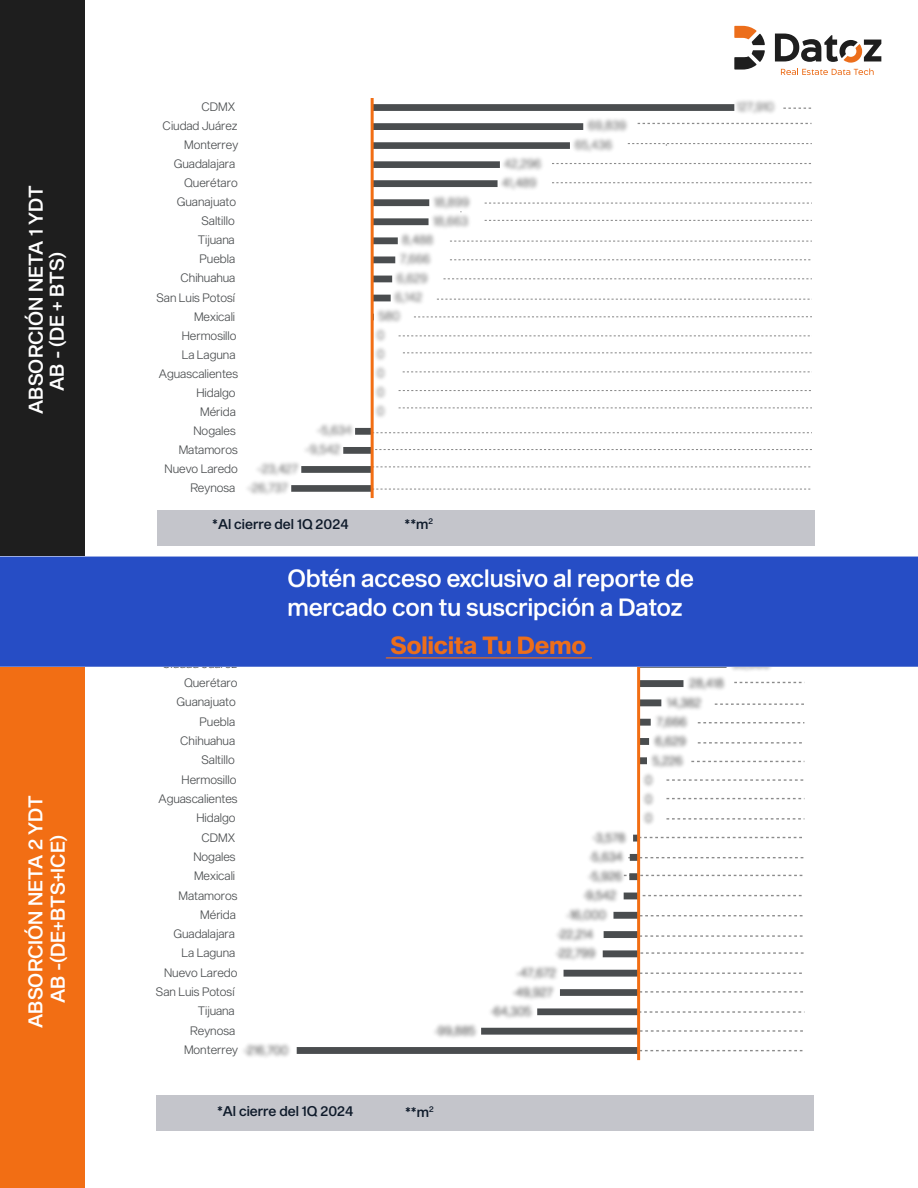
<style>
.page{position:relative;width:918px;height:1188px;background:#fff}
.page>*{position:absolute;margin:0;border:0;box-sizing:border-box;transform-origin:0 0}
.t1{font:19.5px/21px "Sequel Sans Medium Head";color:#fff}
.t2{font:13.8px "Sequel Sans Medium Head";color:#0e1a2a}
.t3{font:12px/19.4px "Sequel Sans Light Head";letter-spacing:.005em;color:#4a4d4f;text-align:right}
.t4{font:8.1px "Sequel Sans Medium Head";color:#0e1a2a}
</style>
<div class="page">
<div style="left:0;top:1px;width:85px;height:574px;background:#1e1e1e"></div>
<div style="left:0;top:619px;width:85px;height:569px;background:#f26e14"></div>
<div style="left:157px;top:510px;width:658px;height:36px;background:#c4c5cb"></div>
<div style="left:157px;top:1095px;width:657px;height:36px;background:#c4c5cb"></div>
<svg style="left:734px;top:26px;width:31px;height:20px"></svg>
<svg style="left:775px;top:34px;width:106px;height:41px"></svg>
<svg style="left:755px;top:742px;width:47px;height:2px"></svg>
<svg style="left:755px;top:761px;width:49px;height:1px"></svg>
<svg style="left:740px;top:779px;width:64px;height:2px"></svg>
<svg style="left:739px;top:798px;width:65px;height:1px"></svg>
<svg style="left:737px;top:818px;width:67px;height:2px"></svg>
<svg style="left:727px;top:837px;width:75px;height:1px"></svg>
<svg style="left:728px;top:857px;width:76px;height:1px"></svg>
<svg style="left:728px;top:875px;width:75px;height:1px"></svg>
<svg style="left:727px;top:895px;width:75px;height:1px"></svg>
<svg style="left:728px;top:915px;width:75px;height:1px"></svg>
<svg style="left:727px;top:935px;width:76px;height:2px"></svg>
<svg style="left:729px;top:952px;width:75px;height:2px"></svg>
<svg style="left:727px;top:973px;width:75px;height:1px"></svg>
<svg style="left:728px;top:991px;width:75px;height:2px"></svg>
<svg style="left:727px;top:1011px;width:75px;height:2px"></svg>
<svg style="left:728px;top:1030px;width:75px;height:2px"></svg>
<svg style="left:727px;top:1050px;width:75px;height:1px"></svg>
<svg style="left:735px;top:182px;width:77px;height:1px"></svg>
<svg style="left:734px;top:203px;width:78px;height:1px"></svg>
<svg style="left:734px;top:220px;width:78px;height:1px"></svg>
<svg style="left:734px;top:241px;width:78px;height:1px"></svg>
<svg style="left:735px;top:259px;width:76px;height:1px"></svg>
<svg style="left:734px;top:278px;width:78px;height:1px"></svg>
<svg style="left:735px;top:299px;width:77px;height:1px"></svg>
<svg style="left:734px;top:316px;width:78px;height:1px"></svg>
<svg style="left:736px;top:335px;width:74px;height:1px"></svg>
<svg style="left:734px;top:352px;width:78px;height:1px"></svg>
<svg style="left:736px;top:371px;width:76px;height:1px"></svg>
<svg style="left:734px;top:390px;width:77px;height:1px"></svg>
<svg style="left:735px;top:407px;width:77px;height:1px"></svg>
<svg style="left:735px;top:432px;width:77px;height:1px"></svg>
<svg style="left:734px;top:449px;width:78px;height:1px"></svg>
<svg style="left:734px;top:466px;width:77px;height:1px"></svg>
<svg style="left:734px;top:489px;width:77px;height:1px"></svg>
<svg style="left:370px;top:104px;width:364px;height:386px"></svg>
<hr style="left:371px;top:98px;width:3px;height:400px;background:#f26e14">
<svg style="left:342px;top:836px;width:385px;height:218px"></svg>
<hr style="left:637px;top:655px;width:3px;height:405px;background:#f26e14">
<img style="left:682px;top:48px;width:145px;height:119px">
<img style="left:666px;top:104px;width:13px;height:82px">
<img style="left:521px;top:104px;width:145px;height:101px">
<img style="left:451px;top:105px;width:144px;height:119px">
<img style="left:448px;top:124px;width:142px;height:119px">
<img style="left:380px;top:143px;width:142px;height:119px">
<img style="left:379px;top:162px;width:142px;height:119px">
<img style="left:370px;top:181px;width:117px;height:119px">
<img style="left:370px;top:201px;width:114px;height:118px">
<img style="left:370px;top:220px;width:111px;height:118px">
<img style="left:370px;top:239px;width:106px;height:118px">
<img style="left:370px;top:258px;width:83px;height:117px">
<img style="left:370px;top:276px;width:68px;height:20px">
<img style="left:370px;top:296px;width:68px;height:19px">
<img style="left:370px;top:315px;width:68px;height:19px">
<img style="left:370px;top:334px;width:68px;height:19px">
<img style="left:370px;top:353px;width:68px;height:117px">
<img style="left:370px;top:372px;width:36px;height:118px">
<img style="left:352px;top:391px;width:42px;height:108px">
<img style="left:318px;top:424px;width:34px;height:68px">
<img style="left:247px;top:429px;width:94px;height:66px">
<img style="left:777px;top:681px;width:28px;height:43px">
<img style="left:755px;top:667px;width:22px;height:76px">
<img style="left:740px;top:667px;width:15px;height:95px">
<img style="left:637px;top:667px;width:103px;height:114px">
<img style="left:637px;top:683px;width:102px;height:117px">
<img style="left:637px;top:702px;width:99px;height:118px">
<img style="left:637px;top:721px;width:68px;height:20px">
<img style="left:637px;top:741px;width:68px;height:19px">
<img style="left:637px;top:760px;width:68px;height:117px">
<img style="left:637px;top:779px;width:42px;height:119px">
<img style="left:637px;top:798px;width:40px;height:119px">
<img style="left:538px;top:818px;width:138px;height:118px">
<img style="left:533px;top:837px;width:137px;height:119px">
<img style="left:516px;top:856px;width:143px;height:119px">
<img style="left:506px;top:876px;width:141px;height:19px">
<img style="left:506px;top:895px;width:143px;height:119px">
<img style="left:466px;top:914px;width:143px;height:119px">
<img style="left:463px;top:933px;width:144px;height:119px">
<img style="left:440px;top:953px;width:145px;height:101px">
<img style="left:380px;top:977px;width:4px;height:77px">
<img style="left:384px;top:972px;width:145px;height:82px">
<img style="left:243px;top:1043px;width:99px;height:15px">
<img style="left:0;top:556px;width:918px;height:111px">
<h1 class="t1" style="left:26px;top:391px;width:207px;text-indent:-23px;rotate:-90deg">ABSORCIÓN NETA 1 YDT<br>AB - (DE + BTS)</h1>
<h1 class="t1" style="left:25px;top:1003px;width:209px;line-height:22.4px;text-indent:-25px;rotate:-90deg">ABSORCIÓN NETA 2 YDT<br>AB -(DE+BTS+ICE)</h1>
<p class="t3" style="left:201px;top:98px;width:35px">CDMX</p>
<p class="t3" style="left:163px;top:117px;width:76px">Ciudad Juárez</p>
<p class="t3" style="left:184px;top:136px;width:56px">Monterrey</p>
<p class="t3" style="left:174px;top:155px;width:63px">Guadalajara</p>
<p class="t3" style="left:184px;top:174px;width:55px">Querétaro</p>
<p class="t3" style="left:177px;top:193px;width:61px">Guanajuato</p>
<p class="t3" style="left:201px;top:212px;width:35px">Saltillo</p>
<p class="t3" style="left:198px;top:231px;width:38px">Tijuana</p>
<p class="t3" style="left:200px;top:250px;width:37px">Puebla</p>
<p class="t3" style="left:181px;top:269px;width:56px">Chihuahua</p>
<p class="t3" style="left:156px;top:288px;width:80px">San Luis Potosí</p>
<p class="t3" style="left:194px;top:307px;width:43px">Mexicali</p>
<p class="t3" style="left:182px;top:326px;width:56px">Hermosillo</p>
<p class="t3" style="left:182px;top:345px;width:55px">La Laguna</p>
<p class="t3" style="left:159px;top:364px;width:81px">Aguascalientes</p>
<p class="t3" style="left:197px;top:383px;width:41px">Hidalgo</p>
<p class="t3" style="left:200px;top:402px;width:37px">Mérida</p>
<p class="t3" style="left:193px;top:421px;width:44px">Nogales</p>
<p class="t3" style="left:179px;top:440px;width:61px">Matamoros</p>
<p class="t3" style="left:164px;top:460px;width:75px">Nuevo Laredo</p>
<p class="t3" style="left:190px;top:479px;width:46px">Reynosa</p>
<p class="t2" style="left:212px;top:514px;width:138px">*Al cierre del 1Q 2024</p>
<p class="t2" style="left:405px;top:514px;width:30px">**m<sup>2</sup></p>
<p class="t3" style="left:156px;top:654px;width:84px">Ciudad Juárez<br>Querétaro<br>Guanajuato<br>Puebla<br>Chihuahua<br>Saltillo<br>Hermosillo<br>Aguascalientes<br>Hidalgo<br>CDMX<br>Nogales<br>Mexicali<br>Matamoros<br>Mérida<br>Guadalajara<br>La Laguna<br>Nuevo Laredo<br>San Luis Potosí<br>Tijuana<br>Reynosa<br>Monterrey</p>
<p class="t2" style="left:217px;top:1102px;width:138px">*Al cierre del 1Q 2024</p>
<p class="t2" style="left:405px;top:1102px;width:26px">**m</p>
<p class="t4" style="left:429px;top:1103px;width:6px">2</p>
</div>
